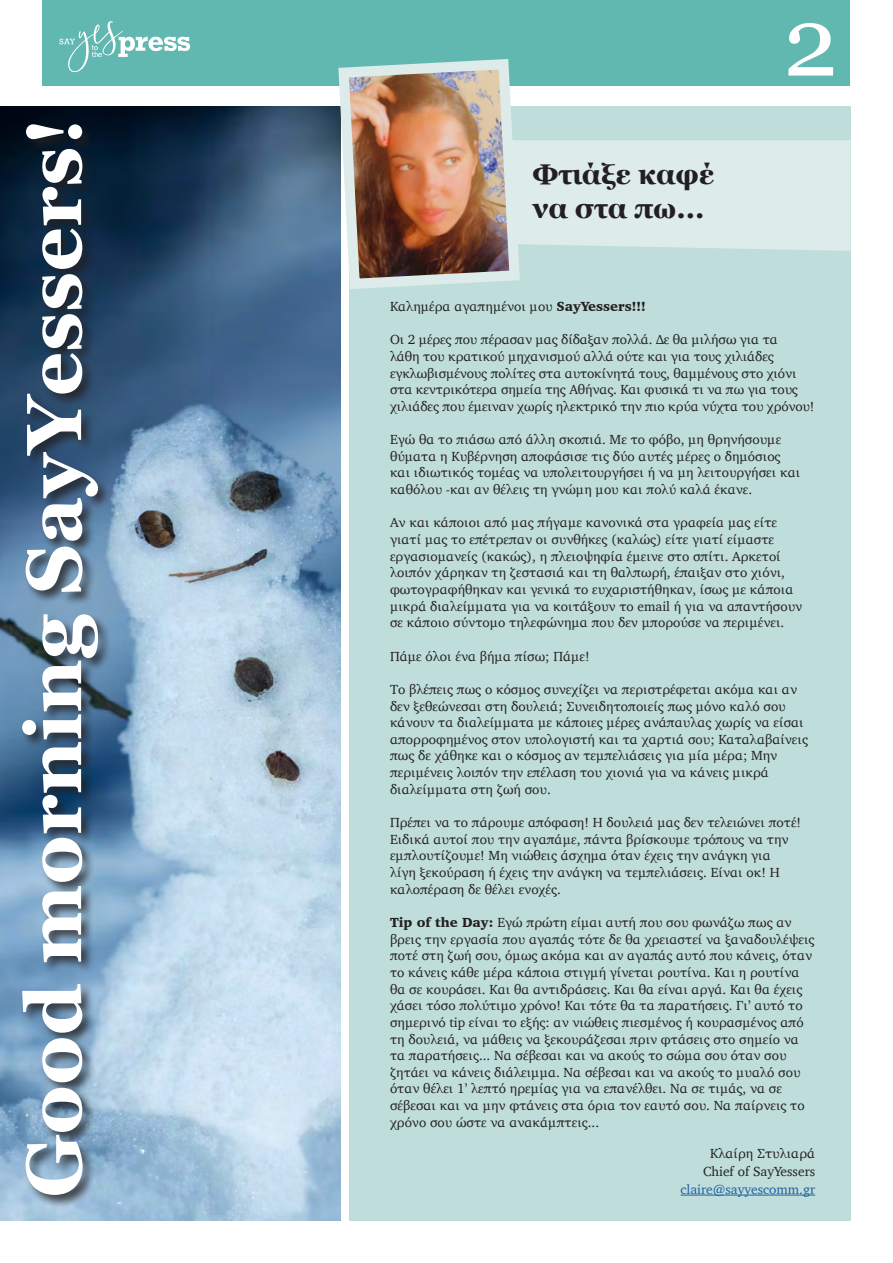
<style>
.page{position:relative;width:893px;height:1263px;background:#fff}
.page>*{position:absolute;margin:0;border:0;box-sizing:border-box;transform-origin:0 0}
.t1{font:97.5px "Georgia";color:#fff}
.t2{font:700 78px "Georgia";color:#fff}
.t3{font:700 28.5px/34.5px "Georgia";color:#231f20}
.t4{font:13.5px/16.6px "Charter";color:#231f20}
.t5{font:13.5px "Charter";color:#215e9e}
.s1{font-weight:900}
</style>
<div class="page">
<div style="left:43px;top:0;width:807px;height:85px;background:#61b8b0"></div>
<svg style="left:60px;top:21px;width:130px;height:51px"></svg>
<img style="left:0;top:106px;width:340px;height:1114px">
<div style="left:349px;top:106px;width:501px;height:1114px;background:#bfddda"></div>
<div style="left:525px;top:140px;width:325px;height:111px;background:#ddecea"></div>
<img style="left:333px;top:59px;width:192px;height:235px">
<div style="left:20px;top:123px;width:92px;height:1086px;background:#231f20;opacity:.75"></div>
<hr style="left:681px;top:1195px;width:134px;height:1px;background:#215e9e">
<h2 class="t2" style="left:-5px;top:1197px;width:1082px;rotate:-90deg">Good morning SayYessers!</h2>
<h3 class="t3" style="left:532px;top:155px;width:183px">Φτιάξε καφέ να στα πω...</h3>
<h1 class="t1" style="left:783px;top:-29px;width:56px">2</h1>
<p class="t4" style="left:390px;top:298px;width:257px">Καλημέρα αγαπημένοι μου <span class="s1">SayYessers!!!</span></p>
<p class="t4" style="left:390px;top:331px;width:426px">Οι 2 μέρες που πέρασαν μας δίδαξαν πολλά. Δε θα μιλήσω για τα<br>λάθη του κρατικού μηχανισμού αλλά ούτε και για τους χιλιάδες εγκλωβισμένους πολίτες στα αυτοκίνητά τους, θαμμένους στο χιόνι στα κεντρικότερα σημεία της Αθήνας. Και φυσικά τι να πω για τους χιλιάδες που έμειναν χωρίς ηλεκτρικό την πιο κρύα νύχτα του χρόνου!</p>
<p class="t4" style="left:390px;top:431px;width:412px">Εγώ θα το πιάσω από άλλη σκοπιά. Με το φόβο, μη θρηνήσουμε θύματα η Κυβέρνηση αποφάσισε τις δύο αυτές μέρες ο δημόσιος και ιδιωτικός τομέας να υπολειτουργήσει ή να μη λειτουργήσει και καθόλου -και αν θέλεις τη γνώμη μου και πολύ καλά έκανε.</p>
<p class="t4" style="left:390px;top:514px;width:414px">Αν και κάποιοι από μας πήγαμε κανονικά στα γραφεία μας είτε γιατί μας το επέτρεπαν οι συνθήκες (καλώς) είτε γιατί είμαστε εργασιομανείς (κακώς), η πλειοψηφία έμεινε στο σπίτι. Αρκετοί λοιπόν χάρηκαν τη ζεστασιά και τη θαλπωρή, έπαιξαν στο χιόνι, φωτογραφήθηκαν και γενικά το ευχαριστήθηκαν, ίσως με κάποια μικρά διαλείμματα για να κοιτάξουν το email ή για να απαντήσουν σε κάποιο σύντομο τηλεφώνημα που δεν μπορούσε να περιμένει.</p>
<p class="t4" style="left:390px;top:647px;width:201px">Πάμε όλοι ένα βήμα πίσω; Πάμε!</p>
<p class="t4" style="left:390px;top:681px;width:420px">Το βλέπεις πως ο κόσμος συνεχίζει να περιστρέφεται ακόμα και αν δεν ξεθεώνεσαι στη δουλειά; Συνειδητοποιείς πως μόνο καλό σου κάνουν τα διαλείμματα με κάποιες μέρες ανάπαυλας χωρίς να είσαι απορροφημένος στον υπολογιστή και τα χαρτιά σου; Καταλαβαίνεις πως δε χάθηκε και ο κόσμος αν τεμπελιάσεις για μία μέρα; Μην περιμένεις λοιπόν την επέλαση του χιονιά για να κάνεις μικρά διαλείμματα στη ζωή σου.</p>
<p class="t4" style="left:390px;top:814px;width:413px">Πρέπει να το πάρουμε απόφαση! Η δουλειά μας δεν τελειώνει ποτέ!<br>Ειδικά αυτοί που την αγαπάμε, πάντα βρίσκουμε τρόπους να την εμπλουτίζουμε! Μη νιώθεις άσχημα όταν έχεις την ανάγκη για<br>λίγη ξεκούραση ή έχεις την ανάγκη να τεμπελιάσεις. Είναι οκ! Η καλοπέραση δε θέλει ενοχές.</p>
<p class="t4" style="left:390px;top:914px;width:426px"><span class="s1">Tip of the Day:</span> Εγώ πρώτη είμαι αυτή που σου φωνάζω πως αν βρεις την εργασία που αγαπάς τότε δε θα χρειαστεί να ξαναδουλέψεις ποτέ στη ζωή σου, όμως ακόμα και αν αγαπάς αυτό που κάνεις, όταν το κάνεις κάθε μέρα κάποια στιγμή γίνεται ρουτίνα. Και η ρουτίνα θα σε κουράσει. Και θα αντιδράσεις. Και θα είναι αργά. Και θα έχεις χάσει τόσο πολύτιμο χρόνο! Και τότε θα τα παρατήσεις. Γι’ αυτό το σημερινό tip είναι το εξής: αν νιώθεις πιεσμένος ή κουρασμένος από τη δουλειά, να μάθεις να ξεκουράζεσαι πριν φτάσεις στο σημείο να τα παρατήσεις... Να σέβεσαι και να ακούς το σώμα σου όταν σου ζητάει να κάνεις διάλειμμα. Να σέβεσαι και να ακούς το μυαλό σου όταν θέλει 1’ λεπτό ηρεμίας για να επανέλθει. Να σε τιμάς, να σε σέβεσαι και να μην φτάνεις στα όρια τον εαυτό σου. Να παίρνεις το χρόνο σου ώστε να ανακάμπτεις...</p>
<p class="t4" style="left:703px;top:1144px;width:114px;line-height:18px;text-align:center">Κλαίρη Στυλιαρά<br>Chief of SayYessers</p>
<p class="t5" style="left:681px;top:1177px;width:136px">claire@sayyescomm.gr</p>
</div>
